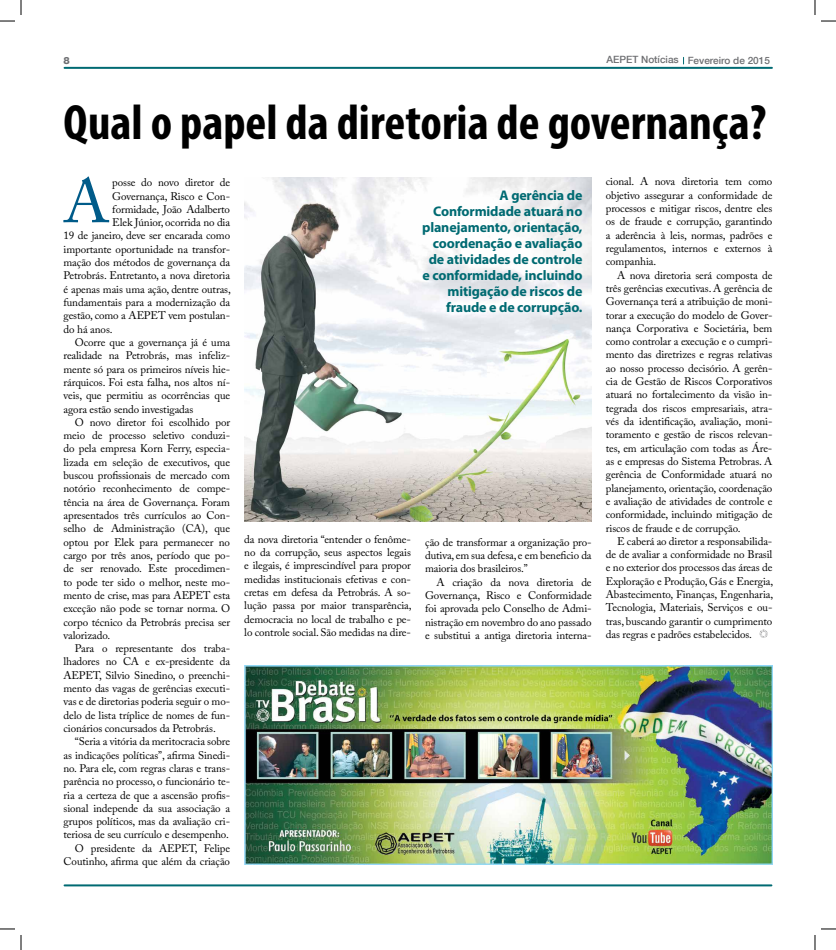
<style>
.page{position:relative;width:836px;height:950px;background:#fff}
.page>*{position:absolute;margin:0;border:0;box-sizing:border-box;transform-origin:0 0}
.t1{font:61.5px "Adobe Caslon Pro";color:#005b89}
.t2{font:700 condensed 49.8px "Myriad Pro";color:#000}
.t3{font:700 14px/16px "Myriad Pro";letter-spacing:-.01em;color:#006a72;text-align:right}
.t4{font:11px/13.3px "Adobe Caslon Pro";letter-spacing:-.01em;color:#000;text-align:justify}
.t5{font:500 10px "Helvetica Neue LT Com";color:#6d6e71}
.t6{font:800 10px "Helvetica Neue LT Com";color:#6d6e71}
</style>
<div class="page">
<hr style="left:65px;top:67px;width:707px;height:2px;background:#006a72">
<img style="left:244px;top:665px;width:528px;height:199px">
<img style="left:244px;top:177px;width:347px;height:344px">
<hr style="left:65px;top:884px;width:706px;height:2px;background:#006a72">
<svg style="left:0;top:0;width:22px;height:22px"></svg>
<svg style="left:0;top:928px;width:22px;height:21px"></svg>
<svg style="left:814px;top:0;width:22px;height:22px"></svg>
<svg style="left:814px;top:928px;width:22px;height:21px"></svg>
<p class="t6" style="left:64px;top:54px;width:8px">8</p>
<p class="t5" style="left:606px;top:54px;width:165px">AEPET Notícias Fevereiro de 2015</p>
<h2 class="t2" style="left:64px;top:91px;width:704px">Qual o papel da diretoria de governança?</h2>
<h1 class="t1" style="left:63px;top:165px;width:47px">A</h1>
<p class="t4" style="left:606px;top:175px;width:168px">cional. A nova diretoria tem como objetivo assegurar a conformidade de processos e mitigar riscos, dentre eles os de fraude e corrupção, garantindo a aderência à leis, normas, padrões e regulamentos, internos e externos à companhia.</p>
<p class="t4" style="left:606px;top:268px;width:168px;text-indent:11px">A nova diretoria será composta de três gerências executivas. A gerência de Governança terá a atribuição de moni&shy;torar a execução do modelo de Gover&shy;nança Corporativa e Societária, bem como controlar a execução e o cumpri&shy;mento das diretrizes e regras relativas ao nosso processo decisório. A gerên&shy;cia de Gestão de Riscos Corporativos atuará no fortalecimento da visão in&shy;tegrada dos riscos empresariais, atra&shy;vés da identificação, avaliação, moni&shy;toramento e gestão de riscos relevan&shy;tes, em articulação com todas as Áre&shy;as e empresas do Sistema Petrobras. A gerência de Conformidade atuará no planejamento, orientação, coordenação e avaliação de atividades de controle e conformidade, incluindo mitigação de riscos de fraude e de corrupção.</p>
<p class="t4" style="left:606px;top:534px;width:169px;text-indent:11px">E caberá ao diretor a responsabilida&shy;de de avaliar a conformidade no Brasil e no exterior dos processos das áreas de Exploração e Produção, Gás e Energia, Abastecimento, Finanças, Engenharia, Tecnologia, Materiais, Serviços e ou&shy;tras, buscando garantir o cumprimento das regras e padrões estabelecidos.</p>
<p class="t4" style="left:112px;top:176px;width:119px">posse do novo diretor de</p>
<p class="t4" style="left:112px;top:189px;width:118px">Governança, Risco e Con-</p>
<p class="t4" style="left:112px;top:202px;width:119px">formidade, João Adalberto</p>
<p class="t4" style="left:112px;top:215px;width:119px">Elek Júnior, ocorrida no dia</p>
<p class="t4" style="left:64px;top:229px;width:168px">19 de janeiro, deve ser encarada como</p>
<p class="t4" style="left:64px;top:242px;width:168px">importante oportunidade na transfor-</p>
<p class="t4" style="left:64px;top:255px;width:168px">mação dos métodos de governança da</p>
<p class="t4" style="left:64px;top:269px;width:168px">Petrobrás. Entretanto, a nova diretoria</p>
<p class="t4" style="left:64px;top:282px;width:169px">é apenas mais uma ação, dentre outras,</p>
<p class="t4" style="left:64px;top:295px;width:168px">fundamentais para a modernização da</p>
<p class="t4" style="left:64px;top:309px;width:168px">gestão, como a AEPET vem postulan-</p>
<p class="t4" style="left:64px;top:322px;width:51px">do há anos.</p>
<p class="t4" style="left:75px;top:335px;width:157px">Ocorre que a governança já é uma</p>
<p class="t4" style="left:64px;top:348px;width:168px">realidade na Petrobrás, mas infeliz-</p>
<p class="t4" style="left:64px;top:362px;width:168px">mente só para os primeiros níveis hie-</p>
<p class="t4" style="left:64px;top:375px;width:168px">rárquicos. Foi esta falha, nos altos ní-</p>
<p class="t4" style="left:64px;top:388px;width:168px">veis, que permitiu as ocorrências que</p>
<p class="t4" style="left:64px;top:402px;width:131px">agora estão sendo investigadas</p>
<p class="t4" style="left:75px;top:415px;width:157px">O novo diretor foi escolhido por</p>
<p class="t4" style="left:64px;top:428px;width:168px">meio de processo seletivo conduzi-</p>
<p class="t4" style="left:64px;top:442px;width:168px">do pela empresa Korn Ferry, especia-</p>
<p class="t4" style="left:64px;top:455px;width:168px">lizada em seleção de executivos, que</p>
<p class="t4" style="left:64px;top:468px;width:168px">buscou profissionais de mercado com</p>
<p class="t4" style="left:64px;top:481px;width:168px">notório reconhecimento de compe-</p>
<p class="t4" style="left:64px;top:495px;width:168px">tência na área de Governança. Foram</p>
<p class="t4" style="left:64px;top:508px;width:168px">apresentados três currículos ao Con-</p>
<p class="t4" style="left:64px;top:521px;width:168px">selho de Administração (CA), que</p>
<p class="t4" style="left:64px;top:535px;width:168px">optou por Elek para permanecer no</p>
<p class="t4" style="left:64px;top:548px;width:168px">cargo por três anos, período que po-</p>
<p class="t4" style="left:64px;top:561px;width:168px">de ser renovado. Este procedimen-</p>
<p class="t4" style="left:64px;top:575px;width:168px">to pode ter sido o melhor, neste mo-</p>
<p class="t4" style="left:64px;top:588px;width:168px">mento de crise, mas para AEPET esta</p>
<p class="t4" style="left:64px;top:601px;width:168px">exceção não pode se tornar norma. O</p>
<p class="t4" style="left:64px;top:614px;width:168px">corpo técnico da Petrobrás precisa ser</p>
<p class="t4" style="left:64px;top:628px;width:48px">valorizado.</p>
<p class="t4" style="left:75px;top:641px;width:157px">Para o representante dos traba-</p>
<p class="t4" style="left:64px;top:654px;width:168px">lhadores no CA e ex-presidente da</p>
<p class="t4" style="left:64px;top:668px;width:168px">AEPET, Silvio Sinedino, o preenchi-</p>
<p class="t4" style="left:64px;top:681px;width:168px">mento das vagas de gerências executi-</p>
<p class="t4" style="left:64px;top:694px;width:168px">vas e de diretorias poderia seguir o mo-</p>
<p class="t4" style="left:64px;top:708px;width:168px">delo de lista tríplice de nomes de fun-</p>
<p class="t4" style="left:64px;top:721px;width:154px">cionários concursados da Petrobrás.</p>
<p class="t4" style="left:75px;top:734px;width:157px">“Seria a vitória da meritocracia sobre</p>
<p class="t4" style="left:64px;top:747px;width:168px">as indicações políticas”, afirma Sinedi-</p>
<p class="t4" style="left:64px;top:761px;width:168px">no. Para ele, com regras claras e trans-</p>
<p class="t4" style="left:64px;top:774px;width:168px">parência no processo, o funcionário te-</p>
<p class="t4" style="left:64px;top:787px;width:168px">ria a certeza de que a ascensão profis-</p>
<p class="t4" style="left:64px;top:801px;width:168px">sional independe da sua associação a</p>
<p class="t4" style="left:64px;top:814px;width:168px">grupos políticos, mas da avaliação cri-</p>
<p class="t4" style="left:64px;top:827px;width:167px">teriosa de seu currículo e desempenho.</p>
<p class="t4" style="left:75px;top:841px;width:157px">O presidente da AEPET, Felipe</p>
<p class="t4" style="left:64px;top:854px;width:168px">Coutinho, afirma que além da criação</p>
<p class="t3" style="left:422px;top:186px;width:162px">A gerência de<br>Conformidade atuará no planejamento, orientação, coordenação e avaliação de atividades de controle e conformidade, incluindo mitigação de riscos de fraude e de corrupção.</p>
<p class="t4" style="left:244px;top:532px;width:169px">da nova diretoria “entender o fenôme&shy;no da corrupção, seus aspectos legais e ilegais, é imprescindível para propor medidas institucionais efetivas e con&shy;cretas em defesa da Petrobrás. A so&shy;lução passa por maior transparência, democracia no local de trabalho e pe&shy;lo controle social. São medidas na dire-</p>
<p class="t4" style="left:425px;top:535px;width:168px">ção de transformar a organização pro&shy;dutiva, em sua defesa, e em beneficio da maioria dos brasileiros.”</p>
<p class="t4" style="left:425px;top:575px;width:168px;text-indent:11px">A criação da nova diretoria de Governança, Risco e Conformidade foi aprovada pelo Conselho de Admi&shy;nistração em novembro do ano passado e substitui a antiga diretoria interna-</p>
</div>
